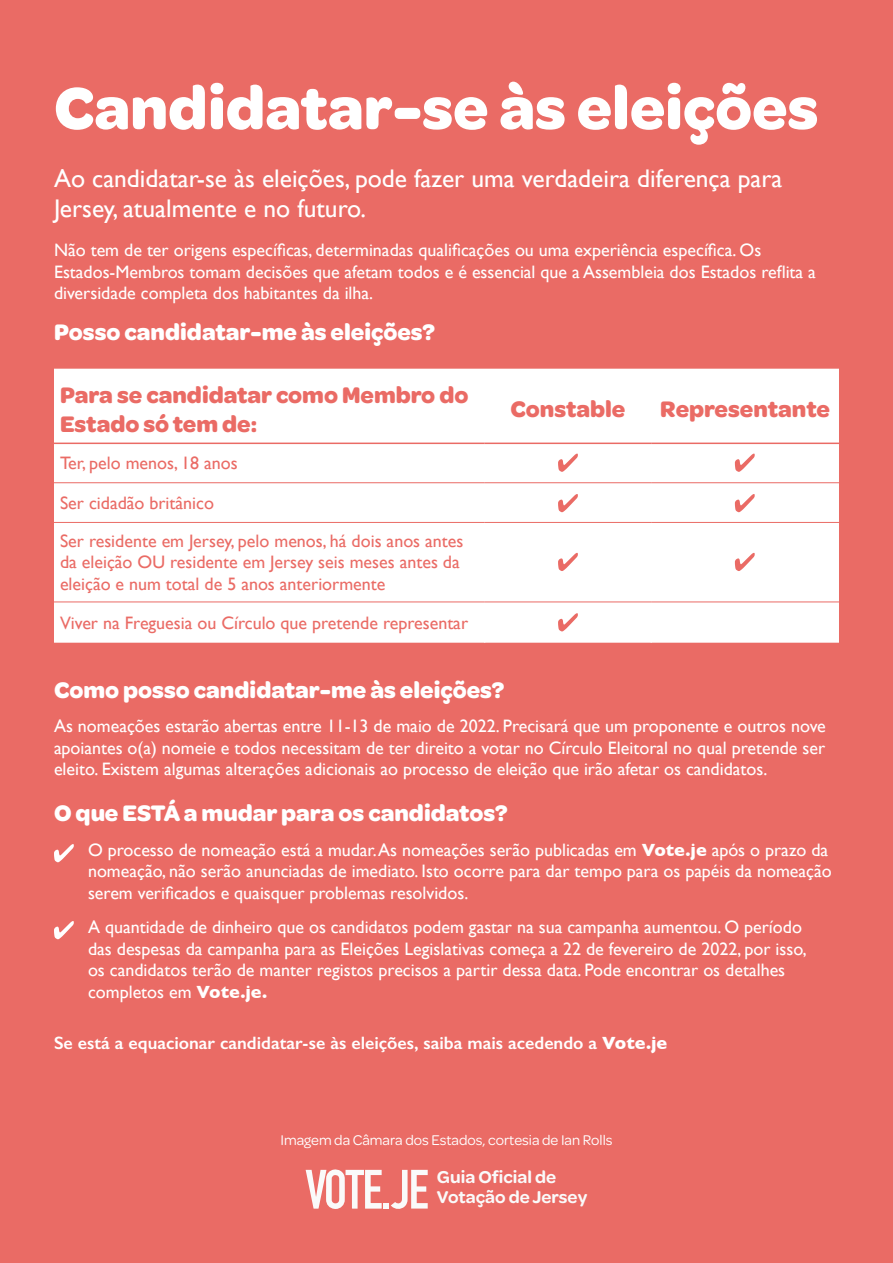
<style>
.page{position:relative;width:893px;height:1263px;background:#ea6b65}
.page>*{position:absolute;margin:0;border:0;box-sizing:border-box;transform-origin:0 0}
.t1{font:700 63px "Omnes";color:#fff}
.t2{font:25.5px/30.6px "Gill Sans";color:#fff}
.t3{font:700 24px "Omnes";color:#fff}
.t4{font:700 24px/28.8px "Omnes";color:#ea6b65}
.t5{font:600 18.3px/19.5px "Omnes";color:#fafafa}
.t6{font:18px/21.6px "Gill Sans";color:#fff}
.t7{font:18px/21.6px "Gill Sans";color:#ea6b65}
.t8{font:600 18px "Gill Sans";color:#fff}
.t9{font:15px "Omnes";color:#fff}
.s1{font-weight:700}
</style>
<div class="page">
<svg style="left:306px;top:1169px;width:122px;height:40px"></svg>
<div style="left:54px;top:369px;width:785px;height:274px;background:#fff"></div>
<hr style="left:484px;top:444px;width:1px;height:39px;background:#fff">
<hr style="left:651px;top:444px;width:1px;height:39px;background:#fff">
<hr style="left:484px;top:483px;width:1px;height:39px;background:#fff">
<hr style="left:651px;top:483px;width:1px;height:39px;background:#fff">
<hr style="left:484px;top:523px;width:1px;height:79px;background:#fff">
<hr style="left:651px;top:523px;width:1px;height:79px;background:#fff">
<hr style="left:484px;top:602px;width:1px;height:41px;background:#fff">
<hr style="left:651px;top:602px;width:1px;height:41px;background:#fff">
<hr style="left:54px;top:482px;width:431px;height:1px;background:#ea6b65">
<hr style="left:485px;top:482px;width:166px;height:1px;background:#ea6b65">
<hr style="left:651px;top:482px;width:188px;height:1px;background:#ea6b65">
<hr style="left:54px;top:522px;width:431px;height:1px;background:#ea6b65">
<hr style="left:485px;top:522px;width:166px;height:1px;background:#ea6b65">
<hr style="left:651px;top:522px;width:188px;height:1px;background:#ea6b65">
<hr style="left:54px;top:602px;width:431px;height:1px;background:#ea6b65">
<hr style="left:485px;top:602px;width:166px;height:1px;background:#ea6b65">
<hr style="left:651px;top:602px;width:188px;height:1px;background:#ea6b65">
<hr style="left:54px;top:443px;width:431px;height:1px;background:#ea6b65">
<hr style="left:485px;top:443px;width:166px;height:1px;background:#ea6b65">
<hr style="left:651px;top:443px;width:188px;height:1px;background:#ea6b65">
<svg style="left:558px;top:454px;width:20px;height:18px"></svg>
<svg style="left:558px;top:494px;width:20px;height:18px"></svg>
<svg style="left:558px;top:553px;width:20px;height:18px"></svg>
<svg style="left:558px;top:613px;width:20px;height:18px"></svg>
<svg style="left:735px;top:553px;width:20px;height:18px"></svg>
<svg style="left:735px;top:494px;width:20px;height:18px"></svg>
<svg style="left:735px;top:454px;width:20px;height:18px"></svg>
<svg style="left:54px;top:844px;width:20px;height:18px"></svg>
<svg style="left:54px;top:921px;width:20px;height:18px"></svg>
<p class="t1" style="left:54px;top:63px;width:766px">Candidatar-se às eleições</p>
<p class="t2" style="left:54px;top:163px;width:730px">Ao candidatar-se às eleições, pode fazer uma verdadeira diferença para<br>Jersey, atualmente e no futuro.</p>
<p class="t6" style="left:54px;top:239px;width:763px">Não tem de ter origens específicas, determinadas qualificações ou uma experiência específica. Os<br>Estados-Membros tomam decisões que afetam todos e é essencial que a Assembleia dos Estados reflita a diversidade completa dos habitantes da ilha.</p>
<p class="t3" style="left:54px;top:315px;width:382px">Posso candidatar-me às eleições?</p>
<p class="t4" style="left:60px;top:379px;width:410px">Para se candidatar como Membro do<br>Estado só tem de:</p>
<p class="t7" style="left:60px;top:452px;width:179px">Ter, pelo menos, 18 anos</p>
<p class="t7" style="left:60px;top:492px;width:156px">Ser cidadão britânico</p>
<p class="t7" style="left:60px;top:530px;width:405px">Ser residente em Jersey, pelo menos, há dois anos antes da eleição OU residente em Jersey seis meses antes da eleição e num total de 5 anos anteriormente</p>
<p class="t7" style="left:60px;top:611px;width:410px">Viver na Freguesia ou Círculo que pretende representar</p>
<p class="t4" style="left:510px;top:394px;width:116px">Constable</p>
<p class="t4" style="left:660px;top:394px;width:171px">Representante</p>
<p class="t3" style="left:54px;top:673px;width:452px">Como posso candidatar-me às eleições?</p>
<p class="t6" style="left:54px;top:715px;width:773px;text-align:justify">As nomeações estarão abertas entre 11-13 de maio de 2022. Precisará que um proponente e outros nove apoiantes o(a) nomeie e todos necessitam de ter direito a votar no Círculo Eleitoral no qual pretende ser eleito. Existem algumas alterações adicionais ao processo de eleição que irão afetar os candidatos.</p>
<p class="t3" style="left:54px;top:796px;width:455px">O que ESTÁ a mudar para os candidatos?</p>
<p class="t6" style="left:88px;top:838px;width:745px">O processo de nomeação está a mudar. As nomeações serão publicadas em <span class="s1">Vote.je</span> após o prazo da nomeação, não serão anunciadas de imediato. Isto ocorre para dar tempo para os papéis da nomeação serem verificados e quaisquer problemas resolvidos.</p>
<p class="t6" style="left:88px;top:916px;width:720px">A quantidade de dinheiro que os candidatos podem gastar na sua campanha aumentou. O período das despesas da campanha para as Eleições Legislativas começa a 22 de fevereiro de 2022, por isso, os candidatos terão de manter registos precisos a partir dessa data. Pode encontrar os detalhes completos em <span class="s1">Vote.je.</span></p>
<p class="t8" style="left:54px;top:1032px;width:615px">Se está a equacionar candidatar-se às eleições, saiba mais acedendo a <span class="s1">Vote.je</span></p>
<p class="t9" style="left:280px;top:1130px;width:334px">Imagem da Câmara dos Estados, cortesia de Ian Rolls</p>
<p class="t5" style="left:437px;top:1166px;width:152px">Guia Oficial de<br>Votação de Jersey</p>
</div>
